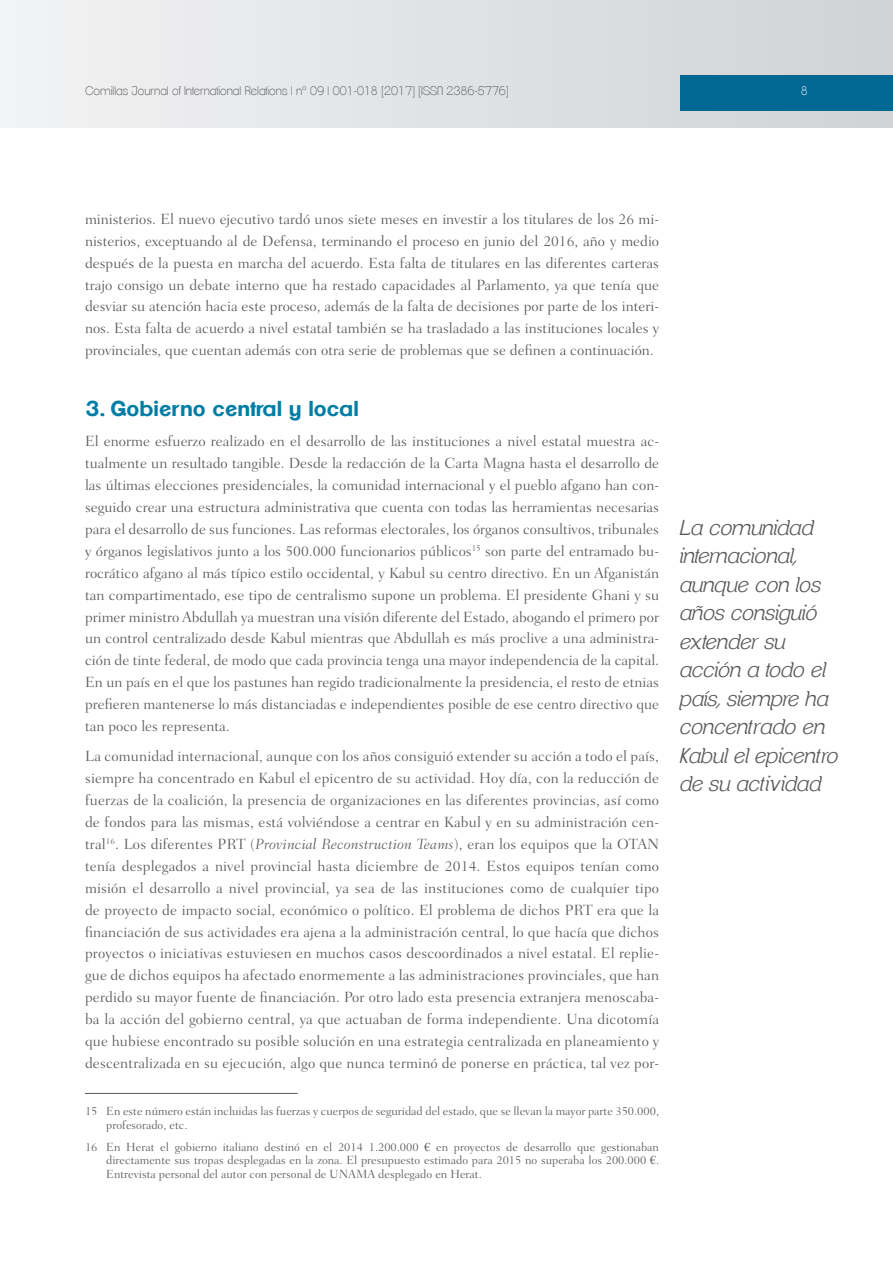
<style>
.page{position:relative;width:893px;height:1263px;background:#fff}
.page>*{position:absolute;margin:0;border:0;box-sizing:border-box;transform-origin:0 0}
.t1{font:italic 300 21px/28.5px "Clemente P Daf";color:#57585a}
.t2{font:700 21px "Clemente P Dam";color:#007da5}
.t3{font:300 15px/21.9px "Fairfield LH";color:#57585a;text-align:justify}
.t4{font:300 12px/13.5px "Fairfield LH";color:#57585a}
.t5{font:200 12px "Clemente P Dac";color:#57585a}
.t6{font:200 12px "Clemente P Dac";color:#fff}
.s1{font-style:italic}
.s2{font-family:"Times New Roman";font-weight:400}
</style>
<div class="page">
<div style="left:0;top:0;width:893px;height:128px;background:linear-gradient(to right,#f2f3f4,#d0d2d4)"></div>
<div style="left:680px;top:75px;width:213px;height:36px;background:#006893"></div>
<hr style="left:85px;top:1093px;width:213px;height:1px;background:#57585a">
<p class="t5" style="left:85px;top:83px;width:425px">Comillas Journal of International Relations | nº 09 | 001-018 [2017] [ISSN 2386-5776]</p>
<p class="t6" style="left:801px;top:83px;width:8px">8</p>
<p class="t3" style="left:85px;top:208px;width:576px">ministerios. El nuevo ejecutivo tardó unos siete meses en investir a los titulares de los 26 mi&shy;nisterios, exceptuando al de Defensa, terminando el proceso en junio del 2016, año y medio después de la puesta en marcha del acuerdo. Esta falta de titulares en las diferentes carteras trajo consigo un debate interno que ha restado capacidades al Parlamento, ya que tenía que desviar su atención hacia este proceso, además de la falta de decisiones por parte de los interi&shy;nos. Esta falta de acuerdo a nivel estatal también se ha trasladado a las instituciones locales y provinciales, que cuentan además con otra serie de problemas que se definen a continuación.</p>
<h1 class="t2" style="left:85px;top:396px;width:275px">3. Gobierno central y local</h1>
<p class="t3" style="left:85px;top:431px;width:576px">El enorme esfuerzo realizado en el desarrollo de las instituciones a nivel estatal muestra ac&shy;tualmente un resultado tangible. Desde la redacción de la Carta Magna hasta el desarrollo de las últimas elecciones presidenciales, la comunidad internacional y el pueblo afgano han con&shy;seguido crear una estructura administrativa que cuenta con todas las herramientas necesarias para el desarrollo de sus funciones. Las reformas electorales, los órganos consultivos, tribunales y órganos legislativos junto a los 500.000 funcionarios públicos<sup>15</sup> son parte del entramado bu&shy;rocrático afgano al más típico estilo occidental, y Kabul su centro directivo. En un Afganistán tan compartimentado, ese tipo de centralismo supone un problema. El presidente Ghani y su primer ministro Abdullah ya muestran una visión diferente del Estado, abogando el primero por un control centralizado desde Kabul mientras que Abdullah es más proclive a una administra&shy;ción de tinte federal, de modo que cada provincia tenga una mayor independencia de la capital.<br>En un país en el que los pastunes han regido tradicionalmente la presidencia, el resto de etnias prefieren mantenerse lo más distanciadas e independientes posible de ese centro directivo que tan poco les representa.</p>
<p class="t3" style="left:85px;top:745px;width:576px">La comunidad internacional, aunque con los años consiguió extender su acción a todo el país, siempre ha concentrado en Kabul el epicentro de su actividad. Hoy día, con la reducción de fuerzas de la coalición, la presencia de organizaciones en las diferentes provincias, así como de fondos para las mismas, está volviéndose a centrar en Kabul y en su administración cen&shy;tral<sup>16</sup>. Los diferentes PRT (<span class="s1">Provincial Reconstruction Teams</span>), eran los equipos que la OTAN tenía desplegados a nivel provincial hasta diciembre de 2014. Estos equipos tenían como misión el desarrollo a nivel provincial, ya sea de las instituciones como de cualquier tipo de proyecto de impacto social, económico o político. El problema de dichos PRT era que la financiación de sus actividades era ajena a la administración central, lo que hacía que dichos proyectos o iniciativas estuviesen en muchos casos descoordinados a nivel estatal. El replie&shy;gue de dichos equipos ha afectado enormemente a las administraciones provinciales, que han perdido su mayor fuente de financiación. Por otro lado esta presencia extranjera menoscaba&shy;ba la acción del gobierno central, ya que actuaban de forma independiente. Una dicotomía que hubiese encontrado su posible solución en una estrategia centralizada en planeamiento y descentralizada en su ejecución, algo que nunca terminó de ponerse en práctica, tal vez por-</p>
<p class="t4" style="left:106px;top:1105px;width:554px;text-indent:-21px">15 En este número están incluidas las fuerzas y cuerpos de seguridad del estado, que se llevan la mayor parte 350.000, profesorado, etc.</p>
<p class="t4" style="left:106px;top:1140px;width:554px;text-align:justify;text-indent:-21px">16 En Herat el gobierno italiano destinó en el 2014 1.200.000 <span class="s2">€</span> en proyectos de desarrollo que gestionaban directamente sus tropas desplegadas en la zona. El presupuesto estimado para 2015 no superaba los 200.000 <span class="s2">€</span>.<br>Entrevista personal del autor con personal de UNAMA desplegado en Herat.</p>
<h1 class="t1" style="left:680px;top:513px;width:160px">La comunidad internacional, aunque con los años consiguió extender su acción a todo el país, siempre ha concentrado en<br>Kabul el epicentro de su actividad</h1>
</div>
